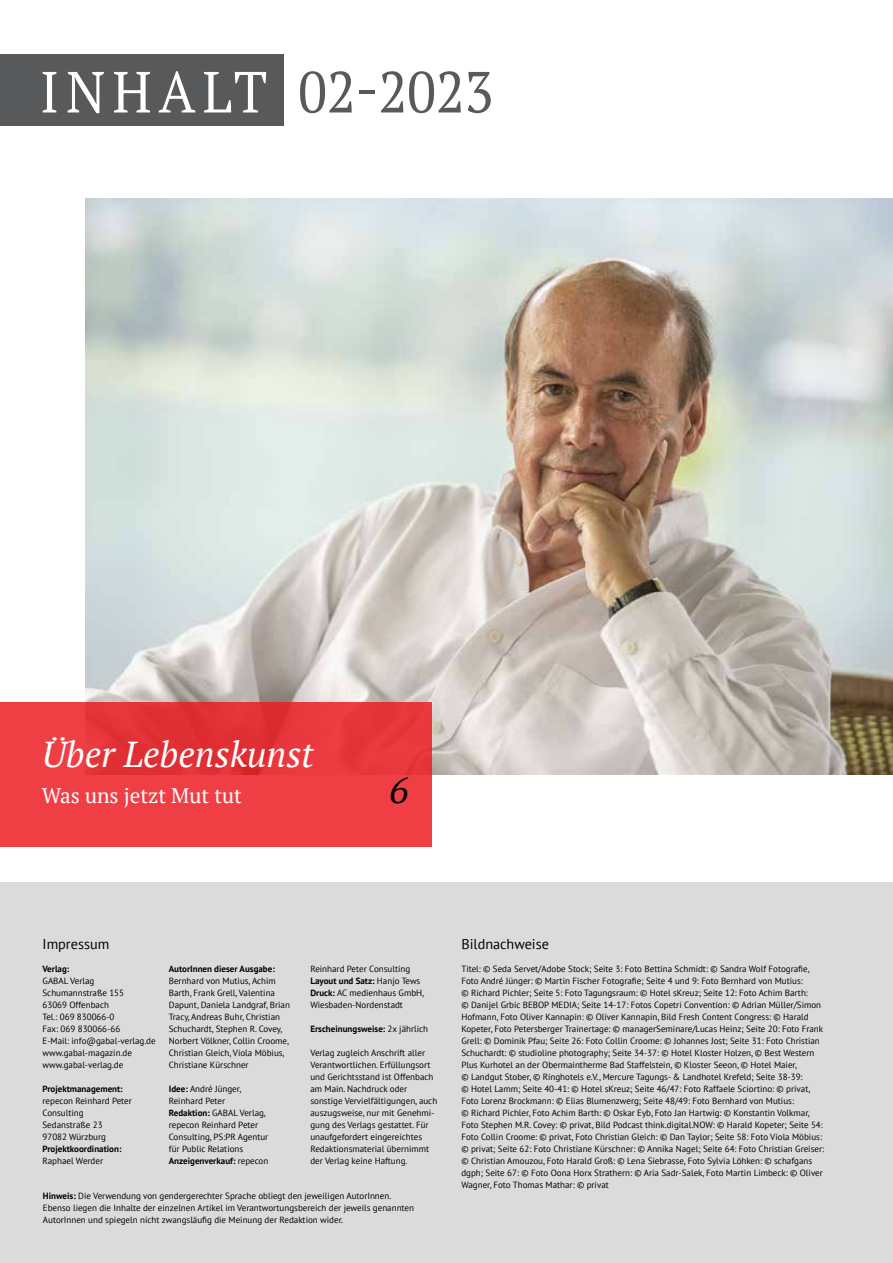
<style>
.page{position:relative;width:893px;height:1263px;background:#fff}
.page>*{position:absolute;margin:0;border:0;box-sizing:border-box;transform-origin:0 0}
.t1{font:57.9px "PT Serif";letter-spacing:.035em;color:#58595b;scale:.93 1}
.t2{font:italic 36px "PT Serif";color:#fff}
.t3{font:italic 36px "PT Serif";color:#000}
.t4{font:21px "PT Serif";color:#fff}
.t5{font:14.25px "PT Sans";color:#000}
.t6{font:9px/12px "PT Sans";color:#000}
.t7{font:700 9px "PT Sans";color:#000}
.s1{color:#fff}
.s2{font-weight:700}
.s3{font-weight:400}
</style>
<div class="page">
<div style="left:0;top:882px;width:893px;height:381px;background:#dbdbdb"></div>
<img style="left:85px;top:198px;width:808px;height:576px">
<div style="left:0;top:54px;width:283px;height:72px;background:#58595b"></div>
<div style="left:0;top:702px;width:432px;height:144px;background:linear-gradient(to bottom,#e53338,#f14147)"></div>
<p class="t1" style="left:40px;top:54px;width:489px"><span class="s1">inhalt</span> 02-2023</p>
<p class="t2" style="left:42px;top:731px;width:273px">Über Lebenskunst</p>
<p class="t4" style="left:42px;top:782px;width:202px">Was uns jetzt Mut tut</p>
<p class="t3" style="left:389px;top:768px;width:20px">6</p>
<p class="t5" style="left:43px;top:935px;width:68px">Impressum</p>
<p class="t5" style="left:461px;top:935px;width:89px">Bildnachweise</p>
<p class="t6" style="left:169px;top:963px;width:123px"><span class="s2">AutorInnen dieser Ausgabe:<br></span>Bernhard von Mutius, Achim<br>Barth, Frank Grell, Valentina<br>Dapunt, Daniela Landgraf, Brian<br>Tracy, Andreas Buhr, Christian<br>Schuchardt, Stephen R. Covey,<br>Norbert Völkner, Collin Croome,<br>Christian Gleich, Viola Möbius,<br>Christiane Kürschner</p>
<p class="t6" style="left:169px;top:1083px;width:101px"><span class="s2">Idee:</span> André Jünger,<br>Reinhard Peter<br><span class="s2">Redaktion:</span> GABAL Verlag, repecon Reinhard Peter<br>Consulting, PS:PR Agentur für Public Relations<br><span class="s2">Anzeigenverkauf:</span> repecon</p>
<p class="t6" style="left:461px;top:963px;width:364px">Titel: © Seda Servet/Adobe Stock; Seite 3: Foto Bettina Schmidt: © Sandra Wolf Fotografie, Foto André Jünger: © Martin Fischer Fotografie; Seite 4 und 9: Foto Bernhard von Mutius:<br>© Richard Pichler; Seite 5: Foto Tagungsraum: © Hotel sKreuz; Seite 12: Foto Achim Barth:<br>© Danijel Grbic BEBOP MEDIA; Seite 14-17: Fotos Copetri Convention: © Adrian Müller/Simon Hofmann, Foto Oliver Kannapin: © Oliver Kannapin, Bild Fresh Content Congress: © Harald Kopeter, Foto Petersberger Trainertage: © managerSeminare/Lucas Heinz; Seite 20: Foto Frank Grell: © Dominik Pfau; Seite 26: Foto Collin Croome: © Johannes Jost; Seite 31: Foto Christian Schuchardt: © studioline photography; Seite 34-37: © Hotel Kloster Holzen, © Best Western Plus Kurhotel an der Obermaintherme Bad Staffelstein, © Kloster Seeon, © Hotel Maier,<br>© Landgut Stober, © Ringhotels e.V., Mercure Tagungs- &amp; Landhotel Krefeld; Seite 38-39:<br>© Hotel Lamm; Seite 40-41: © Hotel sKreuz; Seite 46/47: Foto Raffaele Sciortino: © privat, Foto Lorenz Brockmann: © Elias Blumenzwerg; Seite 48/49: Foto Bernhard von Mutius:<br>© Richard Pichler, Foto Achim Barth: © Oskar Eyb, Foto Jan Hartwig: © Konstantin Volkmar, Foto Stephen M.R. Covey: © privat, Bild Podcast think.digital.NOW: © Harald Kopeter; Seite 54:<br>Foto Collin Croome: © privat, Foto Christian Gleich: © Dan Taylor; Seite 58: Foto Viola Möbius: © privat; Seite 62: Foto Christiane Kürschner: © Annika Nagel; Seite 64: Foto Christian Greiser: © Christian Amouzou, Foto Harald Groß: © Lena Siebrasse, Foto Sylvia Löhken: © schafgans dgph; Seite 67: © Foto Oona Horx Strathern: © Aria Sadr-Salek, Foto Martin Limbeck: © Oliver Wagner, Foto Thomas Mathar: © privat</p>
<p class="t6" style="left:310px;top:963px;width:115px">Reinhard Peter Consulting<br><span class="s2">Layout und Satz:</span> Hanjo Tews<br><span class="s2">Druck:</span> AC medienhaus GmbH,<br>Wiesbaden-Nordenstadt</p>
<p class="t7" style="left:310px;top:1023px;width:119px">Erscheinungsweise: <span class="s3">2x jährlich</span></p>
<p class="t6" style="left:310px;top:1047px;width:128px">Verlag zugleich Anschrift aller<br>Verantwortlichen. Erfüllungsort und Gerichtsstand ist Offenbach am Main. Nachdruck oder sonstige Vervielfältigungen, auch auszugsweise, nur mit Genehmi&shy;gung des Verlags gestattet. Für unaufgefordert eingereichtes<br>Redaktionsmaterial übernimmt der Verlag keine Haftung.</p>
<p class="t6" style="left:43px;top:963px;width:115px"><span class="s2">Verlag:<br></span>GABAL Verlag<br>Schumannstraße 155<br>63069 Offenbach<br>Tel.: 069 830066-0<br>Fax: 069 830066-66<br>E-Mail: info@gabal-verlag.de www.gabal-magazin.de www.gabal-verlag.de</p>
<p class="t6" style="left:43px;top:1083px;width:91px"><span class="s2">Projektmanagement: </span>repecon Reinhard Peter<br>Consulting<br>Sedanstraße 23<br>97082 Würzburg<br><span class="s2">Projektkoordination:<br></span>Raphael Werder</p>
<p class="t6" style="left:43px;top:1189px;width:373px"><span class="s2">Hinweis:</span> Die Verwendung von gendergerechter Sprache obliegt den jeweiligen AutorInnen.<br>Ebenso liegen die Inhalte der einzelnen Artikel im Verantwortungsbereich der jeweils genannten<br>AutorInnen und spiegeln nicht zwangsläufig die Meinung der Redaktion wider.</p>
</div>
